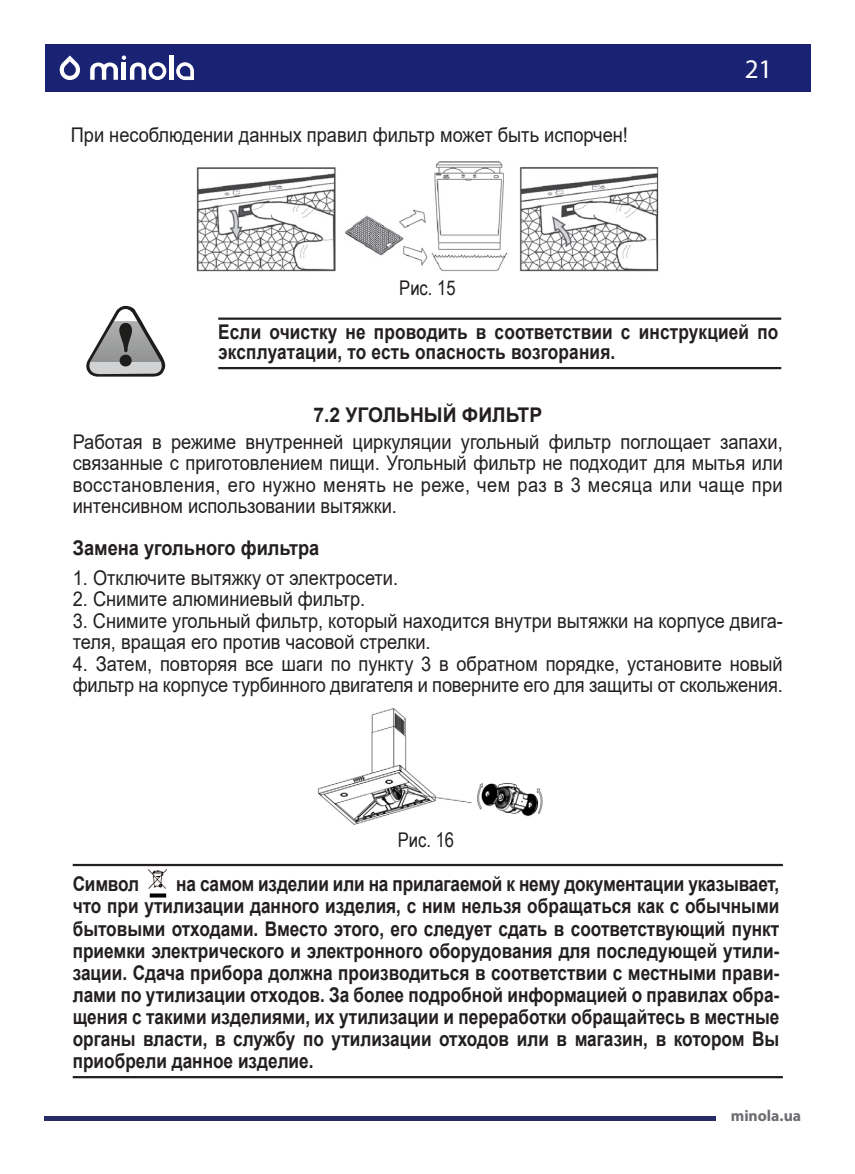
<style>
.page{position:relative;width:855px;height:1174px;background:#fff}
.page>*{position:absolute;margin:0;border:0;box-sizing:border-box;transform-origin:0 0}
.t1{font:27px "Myriad Pro";color:#fff}
.t2{font:700 20.25px/22.1px "Arial";color:#231f20;text-align:justify;scale:.85 1}
.t3{font:20.25px/21.4px "Arial";color:#231f20;scale:.9 1}
.t4{font:700 20.25px "Arial";color:#231f20;scale:.9 1}
.t5{font:700 20.25px "Arial";color:#231f20;scale:.95 1}
.t6{font:20.25px "Arial Narrow";color:#231f20}
.t7{font:700 15.75px "Myriad Pro";color:#6c6d70}
</style>
<div class="page">
<img style="left:147px;top:869px;width:21px;height:29px">
<hr style="left:73px;top:864px;width:710px;height:2px;background:#231f20">
<hr style="left:73px;top:1076px;width:710px;height:2px;background:#231f20">
<img style="left:318px;top:708px;width:225px;height:117px">
<img style="left:196px;top:161px;width:463px;height:111px">
<hr style="left:218px;top:317px;width:563px;height:3px;background:#231f20">
<hr style="left:218px;top:367px;width:563px;height:2px;background:#231f20">
<svg style="left:86px;top:306px;width:79px;height:70px"></svg>
<div style="left:45px;top:45px;width:765px;height:47px;background:#1a2373"></div>
<hr style="left:169px;top:55px;width:4px;height:25px;background:#fff">
<svg style="left:176px;top:62px;width:18px;height:18px"></svg>
<svg style="left:90px;top:55px;width:76px;height:25px"></svg>
<svg style="left:59px;top:55px;width:21px;height:25px"></svg>
<hr style="left:45px;top:1116px;width:671px;height:4px;background:#292b67">
<p class="t3" style="left:71px;top:124px;width:620px">При несоблюдении данных правил фильтр может быть испорчен!</p>
<h1 class="t1" style="left:744px;top:52px;width:29px">21</h1>
<p class="t6" style="left:399px;top:273px;width:58px">Рис. 15</p>
<p class="t2" style="left:218px;top:322px;width:660px;line-height:20.2px">Если очистку не проводить в соответствии с инструкцией по эксплуатации, то есть опасность возгорания.</p>
<p class="t5" style="left:313px;top:400px;width:242px">7.2 УГОЛЬНЫЙ ФИЛЬТР</p>
<p class="t3" style="left:73px;top:431px;width:790px;text-align:justify">Работая в режиме внутренней циркуляции угольный фильтр поглощает запахи, связанные с приготовлением пищи. Угольный фильтр не подходит для мытья или восстановления, его нужно менять не реже, чем раз в 3 месяца или чаще при интенсивном использовании вытяжки.</p>
<p class="t4" style="left:73px;top:533px;width:275px">Замена угольного фильтра</p>
<p class="t3" style="left:73px;top:567px;width:363px">1. Отключите вытяжку от электросети.</p>
<p class="t3" style="left:73px;top:588px;width:327px">2. Снимите алюминиевый фильтр.</p>
<p class="t3" style="left:73px;top:610px;width:790px">3. Снимите угольный фильтр, который находится внутри вытяжки на корпусе двига&shy;теля, вращая его против часовой стрелки.</p>
<p class="t3" style="left:73px;top:652px;width:790px">4. Затем, повторяя все шаги по пункту 3 в обратном порядке, установите новый фильтр на корпусе турбинного двигателя и поверните его для защиты от скольжения.</p>
<p class="t6" style="left:398px;top:825px;width:58px">Рис. 16</p>
<p class="t2" style="left:73px;top:873px;width:832px;text-indent:103px">на самом изделии или на прилагаемой к нему документации указывает, что при утилизации данного изделия, с ним нельзя обращаться как с обычными бытовыми отходами. Вместо этого, его следует сдать в соответствующий пункт приемки электрического и электронного оборудования для последующей утили&shy;зации. Сдача прибора должна производиться в соответствии с местными прави&shy;лами по утилизации отходов. За более подробной информацией о правилах обра&shy;щения с такими изделиями, их утилизации и переработки обращайтесь в местные органы власти, в службу по утилизации отходов или в магазин, в котором Вы приобрели данное изделие.</p>
<p class="t2" style="left:73px;top:873px;width:79px">Символ</p>
<p class="t7" style="left:730px;top:1105px;width:72px">minola.ua</p>
</div>
